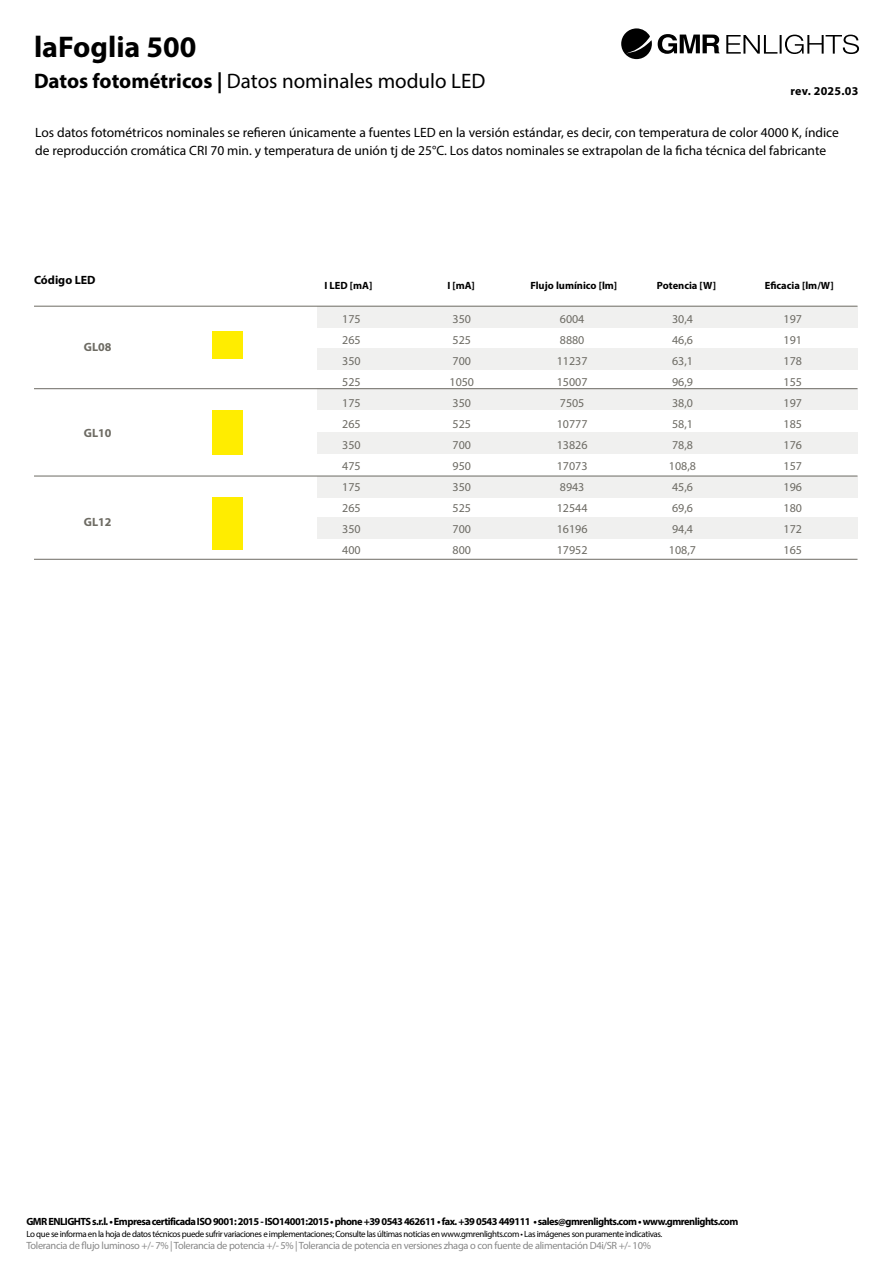
<style>
.page{position:relative;width:893px;height:1263px;background:#fff}
.page>*{position:absolute;margin:0;border:0;box-sizing:border-box;transform-origin:0 0}
.t1{font:700 30px "Myriad Pro";color:#000}
.t2{font:21px "Myriad Pro";color:#000}
.t3{font:13.5px/18px "Myriad Pro";color:#000}
.t4{font:12px/21px "Myriad Pro";color:#6c6a63}
.t5{font:700 12px "Myriad Pro";letter-spacing:.005em;color:#000}
.t6{font:700 12px "Myriad Pro";color:#6d6b63}
.t7{font:700 10.5px "Myriad Pro";letter-spacing:-.05em;color:#000}
.t8{font:10.5px "Myriad Pro";letter-spacing:-.03em;color:#878787}
.t9{font:700 10.5px "Myriad Pro";color:#000}
.t10{font:9px "Myriad Pro";letter-spacing:-.04em;color:#000}
.s1{font-weight:700}
</style>
<div class="page">
<svg style="left:621px;top:28px;width:31px;height:31px"></svg>
<svg style="left:658px;top:34px;width:61px;height:20px"></svg>
<svg style="left:726px;top:35px;width:133px;height:19px"></svg>
<div style="left:317px;top:306px;width:540px;height:21px;background:#f0f0ef"></div>
<div style="left:317px;top:476px;width:540px;height:21px;background:#f0f0ef"></div>
<div style="left:317px;top:348px;width:540px;height:21px;background:#f0f0ef"></div>
<div style="left:317px;top:389px;width:540px;height:21px;background:#f0f0ef"></div>
<div style="left:317px;top:432px;width:540px;height:22px;background:#f0f0ef"></div>
<hr style="left:34px;top:388px;width:823px;height:1px;background:#6c6a63">
<hr style="left:34px;top:476px;width:823px;height:1px;background:#6c6a63">
<hr style="left:34px;top:306px;width:823px;height:1px;background:#6d6b63">
<hr style="left:34px;top:559px;width:823px;height:1px;background:#6d6b63">
<div style="left:317px;top:517px;width:540px;height:21px;background:#f0f0ef"></div>
<div style="left:212px;top:331px;width:31px;height:28px;background:#ffed00"></div>
<div style="left:212px;top:410px;width:31px;height:22px;background:#ffed00"></div>
<div style="left:212px;top:432px;width:31px;height:23px;background:#ffed00"></div>
<div style="left:212px;top:497px;width:31px;height:18px;background:#ffed00"></div>
<div style="left:212px;top:515px;width:31px;height:17px;background:#ffed00"></div>
<div style="left:212px;top:532px;width:31px;height:17px;background:#ffed00"></div>
<h1 class="t1" style="left:34px;top:27px;width:164px">laFoglia 500</h1>
<h2 class="t2" style="left:34px;top:68px;width:453px"><span class="s1">Datos fotométricos |</span> Datos nominales modulo LED</h2>
<p class="t5" style="left:790px;top:83px;width:69px">rev. 2025.03</p>
<p class="t3" style="left:35px;top:123px;width:805px">Los datos fotométricos nominales se refieren únicamente a fuentes LED en la versión estándar, es decir, con temperatura de color 4000 K, índice de reproducción cromática CRI 70 min. y temperatura de unión tj de 25°C. Los datos nominales se extrapolan de la ficha técnica del fabricante</p>
<p class="t5" style="left:34px;top:272px;width:63px">Código LED</p>
<p class="t6" style="left:84px;top:339px;width:29px">GL08</p>
<p class="t6" style="left:84px;top:425px;width:29px">GL10</p>
<p class="t6" style="left:84px;top:514px;width:29px">GL12</p>
<p class="t7" style="left:324px;top:278px;width:49px">I LED [mA]</p>
<p class="t7" style="left:447px;top:278px;width:29px">I [mA]</p>
<p class="t9" style="left:530px;top:278px;width:88px">Flujo lumínico [lm]</p>
<p class="t9" style="left:657px;top:278px;width:61px">Potencia [W]</p>
<p class="t9" style="left:765px;top:278px;width:70px">Eficacia [lm/W]</p>
<p class="t4" style="left:342px;top:308px;width:20px;text-align:justify">175<br>265<br>350<br>525<br>175<br>265<br>350<br>475<br>175<br>265<br>350<br>400</p>
<p class="t4" style="left:449px;top:308px;width:26px">350<br>525<br>700<br>1050<br>350<br>525<br>700<br>950<br>350<br>525<br>700<br>800</p>
<p class="t4" style="left:557px;top:308px;width:32px">6004<br>8880<br>11237<br>15007<br>7505<br>10777<br>13826<br>17073<br>8943<br>12544<br>16196<br>17952</p>
<p class="t4" style="left:669px;top:308px;width:29px">30,4<br>46,6<br>63,1<br>96,9<br>38,0<br>58,1<br>78,8<br>108,8<br>45,6<br>69,6<br>94,4<br>108,7</p>
<p class="t4" style="left:784px;top:308px;width:20px;text-align:justify">197<br>191<br>178<br>155<br>197<br>185<br>176<br>157<br>196<br>180<br>172<br>165</p>
<p class="t7" style="left:26px;top:1215px;width:713px">GMR ENLIGHTS s.r.l. • Empresa certificada ISO 9001: 2015 - ISO14001:2015 • phone +39 0543 462611 • fax. +39 0543 449111 • sales@gmrenlights.com • www.gmrenlights.com</p>
<p class="t10" style="left:26px;top:1228px;width:638px">Lo que se informa en la hoja de datos técnicos puede sufrir variaciones e implementaciones; Consulte las últimas noticias en www.gmrenlights.com • Las imágenes son puramente indicativas.</p>
<p class="t8" style="left:26px;top:1239px;width:626px">Tolerancia de flujo luminoso +/- 7% | Tolerancia de potencia +/- 5% | Tolerancia de potencia en versiones zhaga o con fuente de alimentación D4i/SR +/- 10%</p>
</div>
